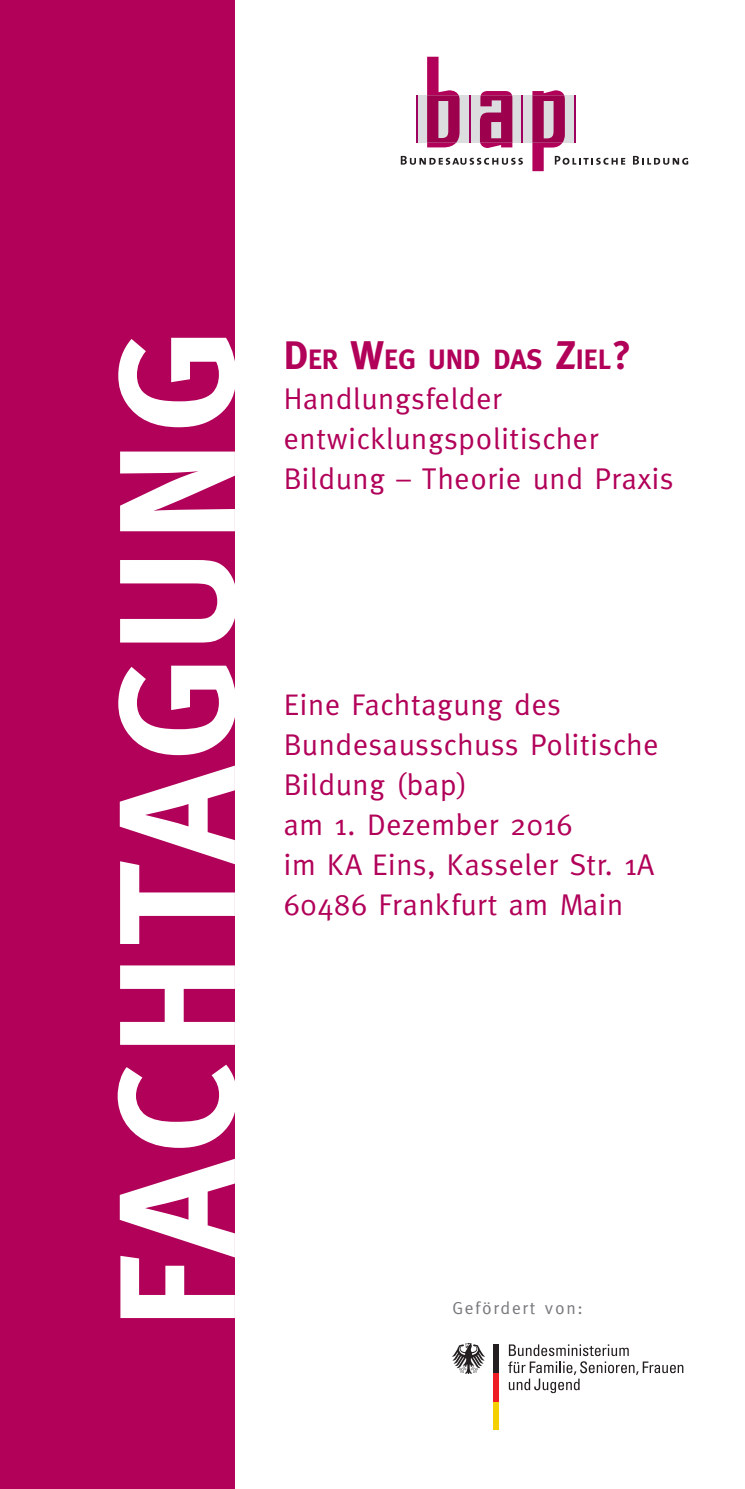
<style>
.page{position:relative;width:745px;height:1489px;background:#fff}
.page>*{position:absolute;margin:0;border:0;box-sizing:border-box;transform-origin:0 0}
.t1{font:165px "Meta Bold Caps";letter-spacing:.05em;color:#fff}
.t2{font:30px/40px "Meta";letter-spacing:.025em;color:#b10159}
.t3{font:700 28px "Meta";color:#b10159}
.t4{font:17.5px "Meta";letter-spacing:.1em;color:#76787b}
.s1{font-size:40px}
</style>
<div class="page">
<div style="left:0;top:0;width:234px;height:1488px;background:#b10159"></div>
<div style="left:470px;top:95px;width:51px;height:48px;background:#dcdddf"></div>
<div style="left:417px;top:95px;width:51px;height:48px;background:#dcdddf"></div>
<div style="left:522px;top:95px;width:52px;height:48px;background:#dcdddf"></div>
<hr style="left:468px;top:95px;width:2px;height:48px;background:#9e015e">
<hr style="left:416px;top:95px;width:1px;height:48px;background:#9e015e">
<hr style="left:521px;top:95px;width:1px;height:48px;background:#9e015e">
<svg style="left:427px;top:57px;width:32px;height:90px"></svg>
<svg style="left:480px;top:91px;width:32px;height:57px"></svg>
<svg style="left:532px;top:90px;width:92px;height:81px"></svg>
<svg style="left:633px;top:156px;width:54px;height:9px"></svg>
<svg style="left:400px;top:156px;width:122px;height:9px"></svg>
<svg style="left:508px;top:1361px;width:175px;height:31px"></svg>
<svg style="left:508px;top:1344px;width:120px;height:11px"></svg>
<div style="left:493px;top:1401px;width:5px;height:28px;background:#f4cf02"></div>
<div style="left:493px;top:1372px;width:5px;height:29px;background:#ee1d23"></div>
<div style="left:493px;top:1344px;width:5px;height:28px;background:#231f20"></div>
<svg style="left:452px;top:1343px;width:33px;height:30px"></svg>
<h1 class="t1" style="left:82px;top:1329px;width:999px;rotate:-90deg">FACHTAGUNG</h1>
<p class="t3" style="left:283px;top:343px;width:349px"><span class="s1">D</span>ER <span class="s1">W</span>EG UND DAS <span class="s1">Z</span>IEL<span class="s1">?</span></p>
<p class="t2" style="left:283px;top:378px;width:391px">Handlungsfelder entwicklungspolitischer<br>Bildung – Theorie und Praxis</p>
<p class="t2" style="left:283px;top:684px;width:376px">Eine Fachtagung des<br>Bundesausschuss Politische<br>Bildung (bap)<br>am 1. Dezember 2016<br>im KA Eins, Kasseler Str. 1A<br>60486 Frankfurt am Main</p>
<p class="t4" style="left:452px;top:1297px;width:132px">Gefördert von:</p>
</div>
